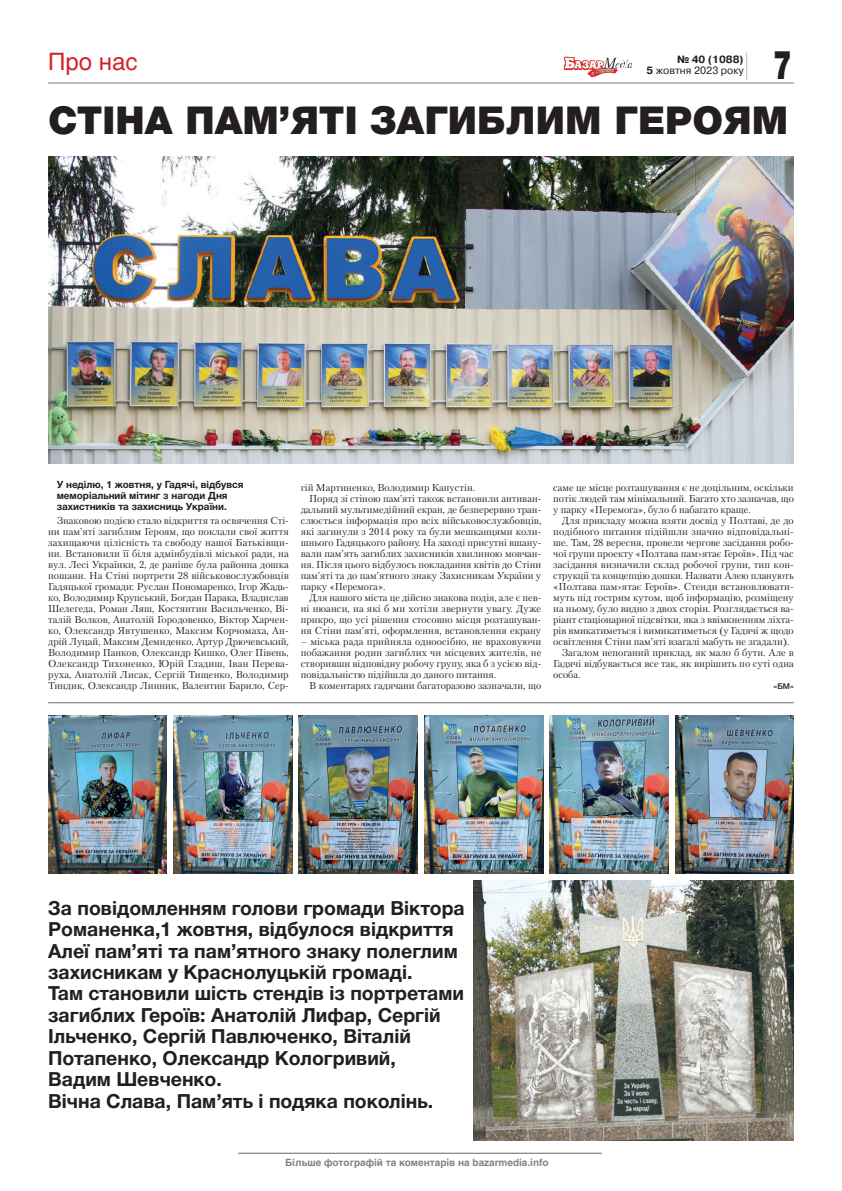
<style>
.page{position:relative;width:842px;height:1191px;background:#fff}
.page>*{position:absolute;margin:0;border:0;box-sizing:border-box;transform-origin:0 0}
.t1{font:900 40px "Helvetica Neue Cyr";color:#231f20;scale:.7 1}
.t2{font:900 38.6px "Helvetica Neue Cyr";color:#231f20}
.t3{font:24px "Helvetica C";color:#d1232a}
.t4{font:700 19.5px/21.4px "Helvetica Neue Cyr";color:#231f20}
.t5{font:10.5px "Pragmatica C";color:#231f20}
.t6{font:700 10.5px "Pragmatica C";color:#231f20}
.t7{font:10px/11px "Petersburg C";color:#231f20;text-align:justify}
.t8{font:700 10px/11px "Helvetica Neue Cyr";color:#231f20}
.t9{font:700 10px "Helvetica C";color:#808285}
.t10{font:500 8px "Helvetica Neue Cyr";color:#231f20}
.s1{font-weight:700}
</style>
<div class="page">
<hr style="left:238px;top:1153px;width:364px;height:1px;background:#656568">
<hr style="left:48px;top:82px;width:746px;height:2px;background:#bcbdc0">
<svg style="left:746px;top:53px;width:1px;height:27px"></svg>
<img style="left:563px;top:56px;width:6px;height:14px">
<img style="left:48px;top:156px;width:746px;height:307px">
<hr style="left:48px;top:702px;width:746px;height:1px;background:#6c6d70">
<img style="left:473px;top:880px;width:321px;height:261px">
<img style="left:299px;top:715px;width:119px;height:158px">
<img style="left:675px;top:715px;width:119px;height:158px">
<img style="left:550px;top:715px;width:118px;height:158px">
<img style="left:48px;top:715px;width:119px;height:158px">
<img style="left:174px;top:715px;width:118px;height:158px">
<img style="left:424px;top:715px;width:119px;height:158px">
<h3 class="t3" style="left:48px;top:48px;width:91px">Про нас</h3>
<p class="t6" style="left:677px;top:53px;width:68px">№ 40 (1088)</p>
<p class="t5" style="left:647px;top:64px;width:99px"><span class="s1">5</span> жовтня 2023 року</p>
<h1 class="t1" style="left:773px;top:42px;width:28px">7</h1>
<h2 class="t2" style="left:48px;top:98px;width:741px">СТІНА ПАМ’ЯТІ ЗАГИБЛИМ ГЕРОЯМ</h2>
<p class="t8" style="left:57px;top:479px;width:188px">У неділю, 1 жовтня, у Гадячі, відбувся меморіальний мітинг з нагоди Дня захистників та захисниць України.</p>
<p class="t7" style="left:48px;top:515px;width:242px;text-indent:9px">Знаковою подією стало відкриття та освячення Сті&shy;ни пам’яті загиблим Героям, що поклали свої життя захищаючи цілісність та свободу нашої Батьківщи&shy;ни. Встановили її біля адмінбудівлі міської ради, на вул. Лесі Українки, 2, де раніше була районна дошка пошани. На Стіні портрети 28 військовослужбовців Гадяцької громади: Руслан Пономаренко, Ігор Жадь&shy;ко, Володимир Крупський, Богдан Парака, Владислав Шелегеда, Роман Ляш, Костянтин Васильченко, Ві&shy;талій Волков, Анатолій Городовенко, Віктор Харчен&shy;ко, Олександр Явтушенко, Максим Корчомаха, Ан&shy;дрій Луцай, Максим Демиденко, Артур Дрючевський, Володимир Панков, Олександр Кишко, Олег Півень, Олександр Тихоненко, Юрій Гладиш, Іван Перева&shy;руха, Анатолій Лисак, Сергій Тищенко, Володимир Тиндик, Олександр Линник, Валентин Барило, Сер-</p>
<p class="t7" style="left:301px;top:482px;width:176px">гій Мартиненко, Володимир Капустін.</p>
<p class="t7" style="left:309px;top:493px;width:233px">Поряд зі стіною пам’яті також встановили антиван-</p>
<p class="t7" style="left:301px;top:504px;width:242px">дальний мультимедійний екран, де безперервно тран-</p>
<p class="t7" style="left:301px;top:515px;width:242px">слюється інформація про всіх військовослужбовців,</p>
<p class="t7" style="left:301px;top:526px;width:242px">які загинули з 2014 року та були мешканцями коли-</p>
<p class="t7" style="left:301px;top:537px;width:242px">шнього Гадяцького району. На заході присутні вшану-</p>
<p class="t7" style="left:301px;top:548px;width:242px">вали пам’ять загиблих захисників хвилиною мовчан-</p>
<p class="t7" style="left:301px;top:559px;width:242px">ня. Після цього відбулось покладання квітів до Стіни</p>
<p class="t7" style="left:301px;top:570px;width:242px">пам’яті та до пам’ятного знаку Захисникам України у</p>
<p class="t7" style="left:301px;top:581px;width:86px">парку «Перемога».</p>
<p class="t7" style="left:309px;top:592px;width:234px">Для нашого міста це дійсно знакова подія, але є пев-</p>
<p class="t7" style="left:301px;top:603px;width:242px">ні нюанси, на які б ми хотіли звернути увагу. Дуже</p>
<p class="t7" style="left:301px;top:614px;width:242px">прикро, що усі рішення стосовно місця розташуван-</p>
<p class="t7" style="left:301px;top:625px;width:242px">ня Стіни пам’яті, оформлення, встановлення екрану</p>
<p class="t7" style="left:301px;top:636px;width:242px">– міська рада прийняла одноосібно, не враховуючи побажання родин загиблих чи місцевих жителів, не створивши відповідну робочу групу, яка б з усією від&shy;повідальністю підійшла до даного питання.</p>
<p class="t7" style="left:309px;top:680px;width:234px">В коментарях гадячани багаторазово зазначали, що</p>
<p class="t7" style="left:553px;top:482px;width:242px">саме це місце розташування є не доцільним, оскільки потік людей там мінімальний. Багато хто зазначав, що у парку «Перемога», було б набагато краще.</p>
<p class="t7" style="left:562px;top:515px;width:233px">Для прикладу можна взяти досвід у Полтаві, де до</p>
<p class="t7" style="left:553px;top:526px;width:242px">подібного питання підійшли значно відповідальні-</p>
<p class="t7" style="left:553px;top:537px;width:242px">ше. Там, 28 вересня, провели чергове засідання робо-</p>
<p class="t7" style="left:553px;top:548px;width:242px">чої групи проекту «Полтава пам›ятає Героїв». Під час</p>
<p class="t7" style="left:553px;top:559px;width:242px">засідання визначили склад робочої групи, тип кон-</p>
<p class="t7" style="left:553px;top:570px;width:242px">струкції та концепцію дошки. Назвати Алею планують</p>
<p class="t7" style="left:553px;top:581px;width:242px">«Полтава пам›ятає Героїв». Стенди встановлювати-</p>
<p class="t7" style="left:553px;top:592px;width:242px">муть під гострим кутом, щоб інформацію, розміщену</p>
<p class="t7" style="left:553px;top:603px;width:242px">на ньому, було видно з двох сторін. Розглядається ва-</p>
<p class="t7" style="left:553px;top:614px;width:242px">ріант стаціонарної підсвітки, яка з ввімкненням ліхта-</p>
<p class="t7" style="left:553px;top:625px;width:242px">рів вмикатиметься і вимикатиметься (у Гадячі ж щодо</p>
<p class="t7" style="left:553px;top:636px;width:238px">освітлення Стіни пам’яті взагалі мабуть не згадали).</p>
<p class="t7" style="left:562px;top:647px;width:233px">Загалом непоганий приклад, як мало б бути. Але в</p>
<p class="t7" style="left:553px;top:658px;width:242px">Гадячі відбувається все так, як вирішить по суті одна</p>
<p class="t7" style="left:553px;top:669px;width:29px">особа.</p>
<p class="t10" style="left:774px;top:682px;width:22px">«БМ»</p>
<p class="t4" style="left:48px;top:897px;width:418px">За повідомленням голови громади Віктора Романенка,1 жовтня, відбулося відкриття Алеї пам’яті та пам’ятного знаку полеглим захисникам у Краснолуцькій громаді.<br>Там становили шість стендів із портретами загиблих Героїв: Анатолій Лифар, Сергій Ільченко, Сергій Павлюченко, Віталій Потапенко, Олександр Кологривий,<br>Вадим Шевченко.<br>Вічна Слава, Пам’ять і подяка поколінь.</p>
<p class="t9" style="left:285px;top:1156px;width:265px">Більше фотографій та коментарів на bazarmedia.info</p>
</div>
